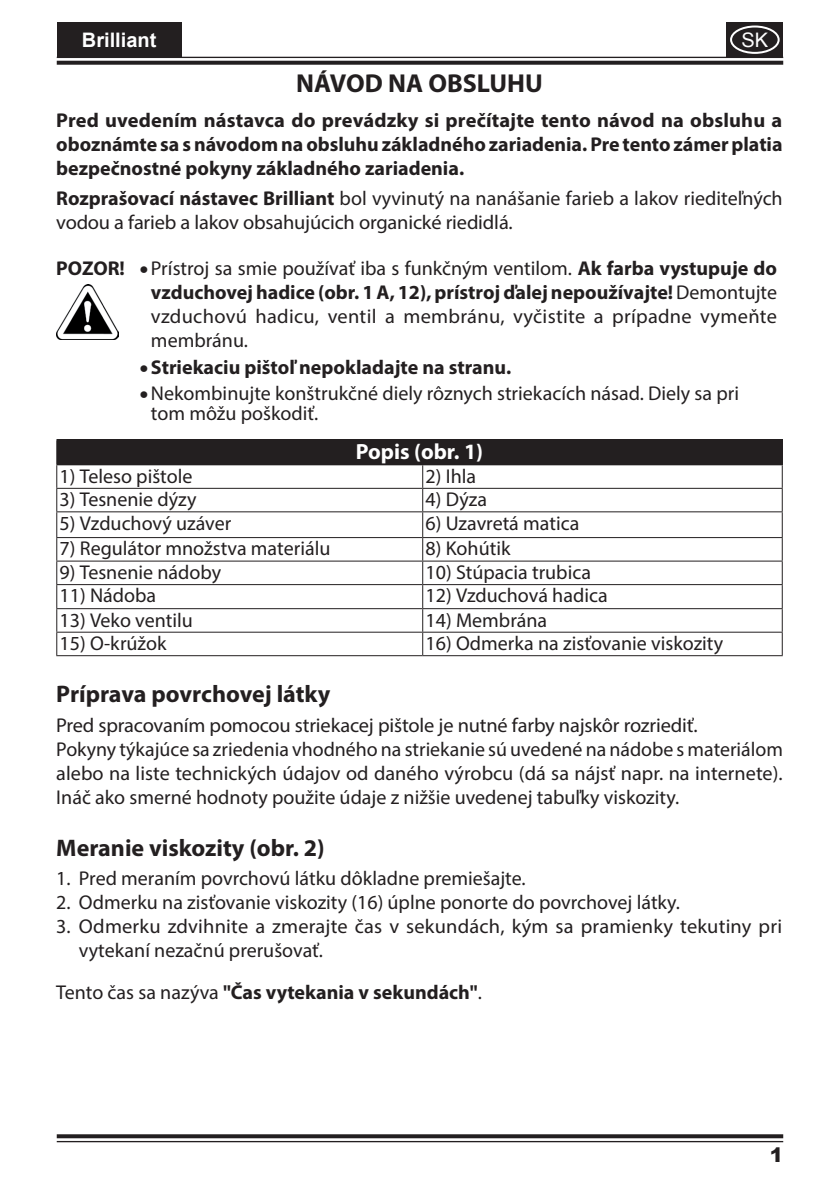
<style>
.page{position:relative;width:840px;height:1191px;background:#fff}
.page>*{position:absolute;margin:0;border:0;box-sizing:border-box;transform-origin:0 0}
.t1{font:700 26px "Myriad Pro";color:#231f20}
.t2{font:700 24px "Myriad Pro";color:#231f20}
.t3{font:700 22px "Myriad Pro";color:#fff}
.t4{font:20px/24px "Myriad Pro";color:#231f20}
.t5{font:700 20px/24px "Myriad Pro";color:#231f20;text-align:justify}
.t6{font:700 20px "Arial";color:#fff}
.t7{font:20px "Arial";color:#fff}
.t8{font:900 20px "Arial";color:#231f20}
.s1{font-weight:700}
.s2{font-size:32px}
.s3{font-weight:400;font-size:32px}
.s4{font-weight:400}
</style>
<div class="page">
<hr style="left:57px;top:57px;width:725px;height:1px;background:#231f20">
<svg style="left:57px;top:61px;width:725px;height:4px;background:#322e2f"></svg>
<svg style="left:57px;top:1134px;width:725px;height:4px;background:#322e2f"></svg>
<hr style="left:57px;top:1141px;width:725px;height:1px;background:#231f20">
<div style="left:57px;top:23px;width:124px;height:34px;background:#231f20"></div>
<div style="left:726px;top:23px;width:56px;height:34px;background:#231f20"></div>
<div style="left:729px;top:26px;width:50px;height:28px;border:2px solid #fff;border-radius:50%"></div>
<img style="left:56px;top:284px;width:63px;height:55px">
<hr style="left:56px;top:439px;width:366px;height:1px;background:#231f20">
<hr style="left:422px;top:439px;width:360px;height:1px;background:#231f20">
<svg style="left:56px;top:440px;width:727px;height:217px"></svg>
<div style="left:673px;top:799px;width:7px;height:7px;border:4px solid #fff;border-radius:50%"></div>
<p class="t6" style="left:82px;top:27px;width:76px">Brilliant</p>
<p class="t7" style="left:741px;top:27px;width:28px">SK</p>
<h1 class="t1" style="left:296px;top:66px;width:248px">NÁVOD NA OBSLUHU</h1>
<p class="t5" style="left:56px;top:108px;width:727px">Pred uvedením nástavca do prevádzky si prečítajte tento návod na obsluhu a oboznámte sa s návodom na obsluhu základného zariadenia. Pre tento zámer platia bezpečnostné pokyny základného zariadenia.</p>
<p class="t4" style="left:56px;top:186px;width:727px"><span class="s1">Rozprašovací nástavec Brilliant</span> bol vyvinutý na nanášanie farieb a lakov riediteľných vodou a farieb a lakov obsahujúcich organické riedidlá.</p>
<p class="t4" style="left:151px;top:256px;width:627px;text-align:justify;text-indent:-95px"><span class="s1">POZOR!</span> <span class="s2">•</span>Prístroj sa smie používať iba s funkčným ventilom. <span class="s1">Ak farba vystupuje do vzduchovej hadice (obr. 1 A, 12), prístroj ďalej nepoužívajte!</span>Demontujte vzduchovú hadicu, ventil a membránu, vyčistite a prípadne vymeňte membránu.</p>
<p class="t5" style="left:139px;top:354px;width:373px"><span class="s3">•</span>Striekaciu pištoľ nepokladajte na stranu.</p>
<p class="t4" style="left:151px;top:383px;width:589px;line-height:20px;text-indent:-11px"><span class="s2">•</span>Nekombinujte konštrukčné diely rôznych striekacích násad. Diely sa pri tom môžu poškodiť.</p>
<p class="t3" style="left:356px;top:437px;width:129px">Popis (obr. 1)</p>
<p class="t4" style="left:60px;top:463px;width:134px">1) Teleso pištole</p>
<p class="t4" style="left:425px;top:463px;width:52px">2) Ihla</p>
<p class="t4" style="left:60px;top:487px;width:138px">3) Tesnenie dýzy</p>
<p class="t4" style="left:425px;top:487px;width:63px">4) Dýza</p>
<p class="t4" style="left:60px;top:510px;width:173px">5) Vzduchový uzáver</p>
<p class="t4" style="left:425px;top:510px;width:155px">6) Uzavretá matica</p>
<p class="t4" style="left:60px;top:536px;width:272px">7) Regulátor množstva materiálu</p>
<p class="t4" style="left:425px;top:536px;width:86px">8) Kohútik</p>
<p class="t4" style="left:60px;top:560px;width:163px">9) Tesnenie nádoby</p>
<p class="t4" style="left:425px;top:560px;width:167px">10) Stúpacia trubica</p>
<p class="t4" style="left:60px;top:583px;width:98px">11) Nádoba</p>
<p class="t4" style="left:425px;top:583px;width:183px">12) Vzduchová hadica</p>
<p class="t4" style="left:60px;top:607px;width:135px">13) Veko ventilu</p>
<p class="t4" style="left:425px;top:607px;width:123px">14) Membrána</p>
<p class="t4" style="left:60px;top:631px;width:108px">15) O-krúžok</p>
<p class="t4" style="left:425px;top:631px;width:299px">16) Odmerka na zisťovanie viskozity</p>
<p class="t2" style="left:56px;top:678px;width:275px">Príprava povrchovej látky</p>
<p class="t4" style="left:56px;top:712px;width:727px">Pred spracovaním pomocou striekacej pištole je nutné farby najskôr rozriediť.<br>Pokyny týkajúce sa zriedenia vhodného na striekanie sú uvedené na nádobe s materiálom alebo na liste technických údajov od daného výrobcu (dá sa nájsť napr. na internete).<br>Ináč ako smerné hodnoty použite údaje z nižšie uvedenej tabuľky viskozity.</p>
<p class="t2" style="left:56px;top:832px;width:270px">Meranie viskozity (obr. 2)</p>
<p class="t4" style="left:56px;top:866px;width:470px">1. Pred meraním povrchovú látku dôkladne premiešajte.</p>
<p class="t4" style="left:56px;top:890px;width:625px">2. Odmerku na zisťovanie viskozity (16) úplne ponorte do povrchovej látky.</p>
<p class="t4" style="left:79px;top:914px;width:704px;text-indent:-23px">3. Odmerku zdvihnite a zmerajte čas v sekundách, kým sa pramienky tekutiny pri vytekaní nezačnú prerušovať.</p>
<p class="t5" style="left:56px;top:979px;width:427px"><span class="s4">Tento čas sa nazýva</span> "Čas vytekania v sekundách"<span class="s4">.</span></p>
<p class="t8" style="left:769px;top:1140px;width:15px">1</p>
</div>
